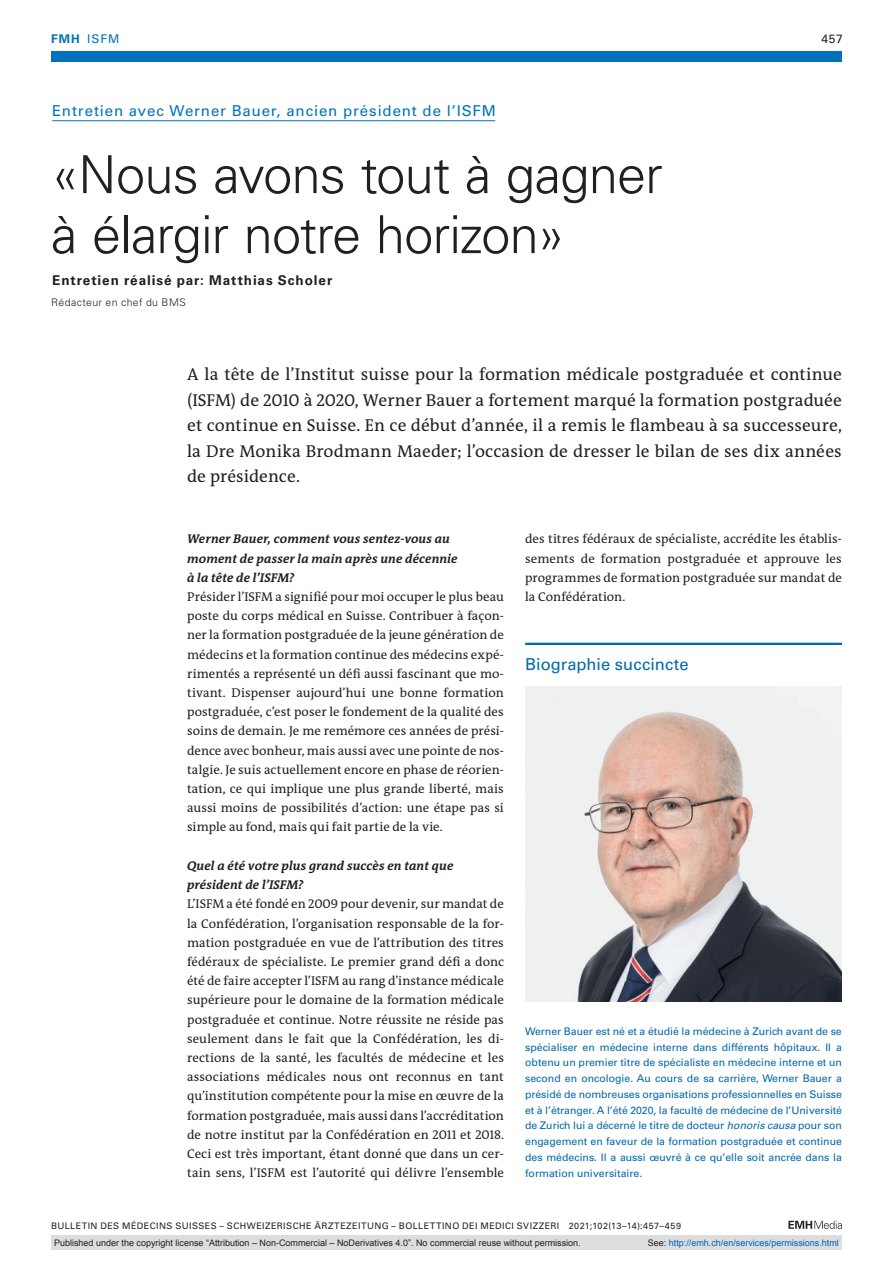
<style>
.page{position:relative;width:893px;height:1263px;background:#fff}
.page>*{position:absolute;margin:0;border:0;box-sizing:border-box;transform-origin:0 0}
.article-title{font:300 52.5px/60px "Univers LT Std";letter-spacing:-.02em;color:#231f20}
.section-pl{font:17.25px/25.5px "The Antiqua B W5 Plain";letter-spacing:.01em;color:#231f20;text-align:justify}
.boxed-title-line{font:16.5px "Univers LT Std";letter-spacing:.005em;color:#0067aa}
.pre-heading{font:15px "Univers LT Std";letter-spacing:.06em;color:#0072bc}
.author-notes{font:700 13.5px "Univers LT Std";letter-spacing:.07em;color:#231f20}
.interview-answer{font:12.75px/19.2px "The Antiqua B W5 Plain";letter-spacing:.005em;color:#231f20;text-align:justify}
.interview-question{font:italic 700 12.75px/19.2px "The Antiqua B W7";letter-spacing:.005em;color:#231f20}
.ressort{font:12px "Univers LT Std";color:#0072bc}
.ressort-2{font:12px "Univers LT Std";color:#231f20}
.boxed-text{font:10.5px/15.8px "Univers LT Std";color:#0067aa;text-align:justify}
.aff{font:300 10.5px "Univers LT Std";letter-spacing:.04em;color:#231f20}
.t1{font:9px "Arial";color:#231f20}
.fusszeile{font:9px "Univers LT Std";letter-spacing:.05em;color:#231f20}
.t2{font:9px "Arial";color:#0066b3}
.s1{font-weight:700}
.s2{font-style:italic}
.s3{color:#231f20}
</style>
<div class="page">
<svg style="left:788px;top:1221px;width:54px;height:8px"></svg>
<hr style="left:52px;top:120px;width:443px;height:1px;background:#0072bc">
<hr style="left:525px;top:643px;width:317px;height:2px;background:#0067aa">
<img style="left:525px;top:687px;width:317px;height:314px">
<div style="left:51px;top:51px;width:791px;height:11px;background:#0072bc"></div>
<div style="left:51px;top:1235px;width:791px;height:15px;background:#dcdddf"></div>
<p class="ressort" style="left:51px;top:31px;width:70px"><span class="s1">FMH</span> ISFM</p>
<p class="ressort-2" style="left:821px;top:31px;width:23px">457</p>
<p class="pre-heading" style="left:52px;top:102px;width:445px">Entretien avec Werner Bauer, ancien président de l’ISFM</p>
<p class="article-title" style="left:51px;top:145px;width:613px">«Nous avons tout à gagner à élargir notre horizon»</p>
<p class="author-notes" style="left:52px;top:272px;width:281px">Entretien réalisé par: Matthias Scholer</p>
<p class="aff" style="left:51px;top:296px;width:136px">Rédacteur en chef du BMS</p>
<p class="section-pl" style="left:187px;top:362px;width:656px">A la tête de l’Institut suisse pour la formation médicale postgraduée et continue (ISFM) de 2010 à 2020, Werner Bauer a fortement marqué la formation postgraduée et continue en Suisse. En ce début d’année, il a remis le flambeau à sa successeure, la Dre Monika Brodmann Maeder; l’occasion de dresser le bilan de ses dix années de présidence.</p>
<p class="interview-question" style="left:187px;top:530px;width:272px">Werner Bauer, comment vous sentez-vous au moment de passer la main après une décennie à la tête de l’ISFM?</p>
<p class="interview-answer" style="left:187px;top:587px;width:318px">Présider l’ISFM a signifié pour moi occuper le plus beau poste du corps médical en Suisse. Contribuer à façon&shy;ner la formation postgraduée de la jeune génération de médecins et la formation continue des médecins expé&shy;rimentés a représenté un défi aussi fascinant que mo&shy;tivant. Dispenser aujourd’hui une bonne formation postgraduée, c’est poser le fondement de la qualité des soins de demain. Je me remémore ces années de prési&shy;dence avec bonheur, mais aussi avec une pointe de nos&shy;talgie. Je suis actuellement encore en phase de réorien&shy;tation, ce qui implique une plus grande liberté, mais aussi moins de possibilités d’action: une étape pas si simple au fond, mais qui fait partie de la vie.</p>
<p class="interview-question" style="left:187px;top:856px;width:268px">Quel a été votre plus grand succès en tant que président de l’ISFM?</p>
<p class="interview-answer" style="left:187px;top:894px;width:318px">L’ISFM a été fondé en 2009 pour devenir, sur mandat de la Confédération, l’organisation responsable de la for&shy;mation postgraduée en vue de l’attribution des titres fédéraux de spécialiste. Le premier grand défi a donc été de faire accepter l’ISFM au rang d’instance médicale supérieure pour le domaine de la formation médicale postgraduée et continue. Notre réussite ne réside pas seulement dans le fait que la Confédération, les di&shy;rections de la santé, les facultés de médecine et les associations médicales nous ont reconnus en tant qu’institution compétente pour la mise en œuvre de la formation postgraduée, mais aussi dans l’accréditation de notre institut par la Confédération en 2011 et 2018.<br>Ceci est très important, étant donné que dans un cer&shy;tain sens, l’ISFM est l’autorité qui délivre l’ensemble</p>
<p class="interview-answer" style="left:525px;top:530px;width:318px">des titres fédéraux de spécialiste, accrédite les établis&shy;sements de formation postgraduée et approuve les programmes de formation postgraduée sur mandat de la Confédération.</p>
<p class="boxed-title-line" style="left:525px;top:655px;width:165px">Biographie succincte</p>
<p class="boxed-text" style="left:525px;top:1023px;width:318px">Werner Bauer est né et a étudié la médecine à Zurich avant de se spécialiser en médecine interne dans différents hôpitaux. Il a obtenu un premier titre de spécialiste en médecine interne et un second en oncologie. Au cours de sa carrière, Werner Bauer a présidé de nombreuses organisations professionnelles en Suisse et à l’étranger. A l’été 2020, la faculté de médecine de l’Université de Zurich lui a décerné le titre de docteur <span class="s2">honoris causa</span> pour son engagement en faveur de la formation postgraduée et continue des médecins. Il a aussi œuvré à ce qu’elle soit ancrée dans la formation universitaire.</p>
<p class="fusszeile" style="left:51px;top:1220px;width:631px">BULLETIN DES MÉDECINS SUISSES – SCHWEIZERISCHE ÄRZTEZEITUNG – BOLLETTINO DEI MEDICI SVIZZERI 2021;102(13–14):457–459</p>
<p class="t1" style="left:54px;top:1237px;width:528px">Published under the copyright license “Attribution – Non-Commercial – NoDerivatives 4.0”. No commercial reuse without permission.</p>
<p class="t2" style="left:648px;top:1237px;width:193px"><span class="s3">See:</span> http://emh.ch/en/services/permissions.html</p>
</div>
